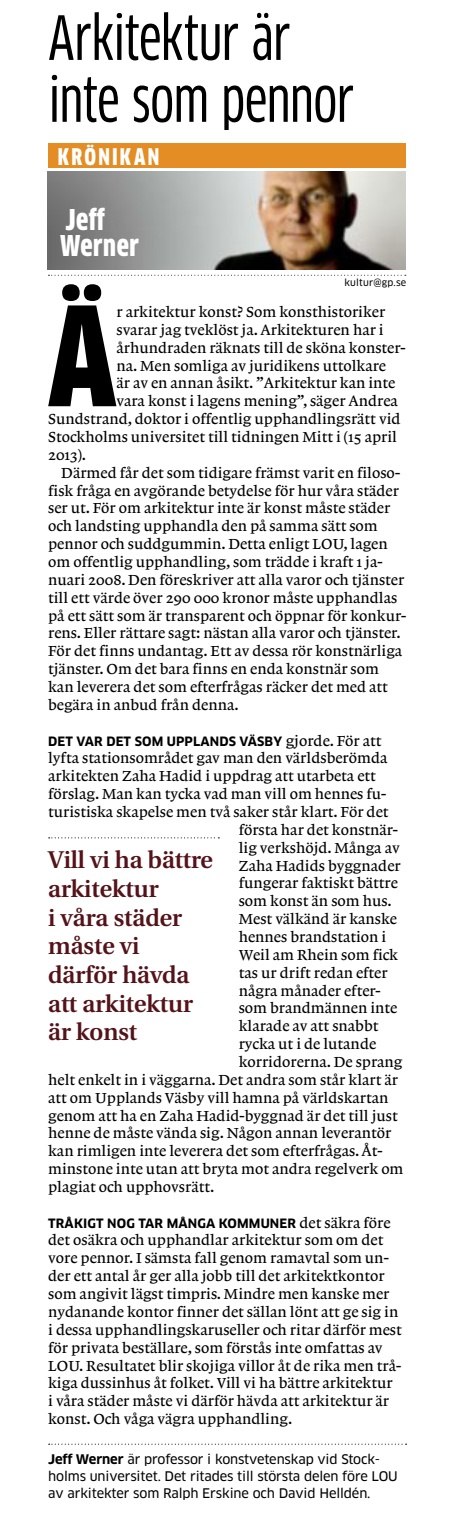
<style>
.page{position:relative;width:450px;height:1524px;background:#fff}
.page>*{position:absolute;margin:0;border:0;box-sizing:border-box;transform-origin:0 0}
.t1{font:900 condensed 134.4px "Clan OT";color:#000}
.t2{font:59.5px/61.9px "Clan OT Cond News";letter-spacing:-.015em;color:#000}
.t3{font:900 condensed 28px/26.2px "Clan OT";color:#fff}
.t4{font:600 24.15px/28.7px "Utopia GP";color:#541319}
.t5{font:900 condensed 22.4px "Clan OT";letter-spacing:.1em;color:#fff}
.t6{font:15.4px/17.8px "Lexicon No 1 A Txt";color:#000}
.t7{font:12.95px/17.2px "Clan OT News";letter-spacing:-.01em;color:#000}
.t8{font:700 12.6px "Clan OT";letter-spacing:.01em;color:#000}
.t9{font:9.45px "Clan OT News";letter-spacing:.02em;color:#000}
.s1{font-family:"Lexicon No 1 A Txt";font-weight:400;font-size:15.4px}
.s2{font-family:"Clan OT";font-weight:700}
</style>
<div class="page">
<svg style="left:49px;top:837px;width:170px;height:1px"></svg>
<svg style="left:49px;top:1443px;width:357px;height:1px"></svg>
<img style="left:48px;top:171px;width:357px;height:98px">
<div style="left:48px;top:143px;width:357px;height:25px;background:#e38d24"></div>
<svg style="left:48px;top:275px;width:357px;height:1px"></svg>
<h2 class="t2" style="left:48px;top:8px;width:307px">Arkitektur är inte som pennor</h2>
<h3 class="t5" style="left:58px;top:144px;width:103px">krönikan</h3>
<h3 class="t3" style="left:60px;top:207px;width:80px">Jeff<br>Werner</h3>
<p class="t9" style="left:344px;top:279px;width:63px">kultur@gp.se</p>
<h1 class="t1" style="left:48px;top:281px;width:70px">Ä</h1>
<p class="t6" style="left:116px;top:304px;width:270px">r arkitektur konst? Som konsthistoriker</p>
<p class="t6" style="left:116px;top:321px;width:268px">svarar jag tveklöst ja. Arkitekturen har i</p>
<p class="t6" style="left:116px;top:339px;width:290px">århundraden räknats till de sköna konster-</p>
<p class="t6" style="left:116px;top:357px;width:271px">na. Men somliga av juridikens uttolkare</p>
<p class="t6" style="left:116px;top:375px;width:280px">är av en annan åsikt. ”Arkitektur kan inte</p>
<p class="t6" style="left:116px;top:393px;width:282px">vara konst i lagens mening”, säger Andrea</p>
<p class="t6" style="left:48px;top:411px;width:353px">Sundstrand, doktor i offentlig upphandlingsrätt vid</p>
<p class="t6" style="left:48px;top:429px;width:350px">Stockholms universitet till tidningen Mitt i (15 april</p>
<p class="t6" style="left:48px;top:446px;width:39px">2013).</p>
<p class="t6" style="left:61px;top:464px;width:340px">Därmed får det som tidigare främst varit en filoso-</p>
<p class="t6" style="left:48px;top:482px;width:352px">fisk fråga en avgörande betydelse för hur våra städer</p>
<p class="t6" style="left:48px;top:500px;width:343px">ser ut. För om arkitektur inte är konst måste städer</p>
<p class="t6" style="left:48px;top:518px;width:330px">och landsting upphandla den på samma sätt som</p>
<p class="t6" style="left:48px;top:536px;width:340px">pennor och suddgummin. Detta enligt LOU, lagen</p>
<p class="t6" style="left:48px;top:554px;width:335px">om offentlig upphandling, som trädde i kraft 1 ja-</p>
<p class="t6" style="left:48px;top:571px;width:357px">nuari 2008. Den föreskriver att alla varor och tjänster</p>
<p class="t6" style="left:48px;top:589px;width:350px">till ett värde över 290 000 kronor måste upphandlas</p>
<p class="t6" style="left:48px;top:607px;width:359px">på ett sätt som är transparent och öppnar för konkur-</p>
<p class="t6" style="left:48px;top:625px;width:353px">rens. Eller rättare sagt: nästan alla varor och tjänster.</p>
<p class="t6" style="left:48px;top:643px;width:355px">För det finns undantag. Ett av dessa rör konstnärliga</p>
<p class="t6" style="left:48px;top:661px;width:332px">tjänster. Om det bara finns en enda konstnär som</p>
<p class="t6" style="left:48px;top:679px;width:341px">kan leverera det som efterfrågas räcker det med att</p>
<p class="t6" style="left:48px;top:696px;width:192px">begära in anbud från denna.</p>
<p class="t8" style="left:48px;top:734px;width:334px">DET VAR DET SOM UPPLANDS VÄSBY <span class="s1">gjorde. För att</span></p>
<p class="t6" style="left:48px;top:750px;width:340px">lyfta stationsområdet gav man den världsberömda</p>
<p class="t6" style="left:48px;top:768px;width:328px">arkitekten Zaha Hadid i uppdrag att utarbeta ett</p>
<p class="t6" style="left:48px;top:786px;width:339px">förslag. Man kan tycka vad man vill om hennes fu-</p>
<p class="t6" style="left:48px;top:803px;width:341px">turistiska skapelse men två saker står klart. För det</p>
<p class="t6" style="left:238px;top:821px;width:160px">första har det konstnär-</p>
<p class="t6" style="left:238px;top:839px;width:162px">lig verkshöjd. Många av</p>
<p class="t6" style="left:238px;top:857px;width:163px">Zaha Hadids byggnader</p>
<p class="t6" style="left:238px;top:875px;width:160px">fungerar faktiskt bättre</p>
<p class="t6" style="left:238px;top:893px;width:154px">som konst än som hus.</p>
<p class="t6" style="left:238px;top:911px;width:160px">Mest välkänd är kanske</p>
<p class="t6" style="left:238px;top:928px;width:149px">hennes brandstation i</p>
<p class="t6" style="left:238px;top:946px;width:161px">Weil am Rhein som fick</p>
<p class="t6" style="left:238px;top:964px;width:150px">tas ur drift redan efter</p>
<p class="t6" style="left:238px;top:982px;width:143px">några månader efter-</p>
<p class="t6" style="left:238px;top:1000px;width:160px">som brandmännen inte</p>
<p class="t6" style="left:238px;top:1018px;width:141px">klarade av att snabbt</p>
<p class="t6" style="left:238px;top:1036px;width:139px">rycka ut i de lutande</p>
<p class="t6" style="left:238px;top:1053px;width:165px">korridorerna. De sprang</p>
<p class="t6" style="left:48px;top:1071px;width:351px">helt enkelt in i väggarna. Det andra som står klart är</p>
<p class="t6" style="left:48px;top:1089px;width:341px">att om Upplands Väsby vill hamna på världskartan</p>
<p class="t6" style="left:48px;top:1107px;width:350px">genom att ha en Zaha Hadid-byggnad är det till just</p>
<p class="t6" style="left:48px;top:1125px;width:344px">henne de måste vända sig. Någon annan leverantör</p>
<p class="t6" style="left:48px;top:1143px;width:335px">kan rimligen inte leverera det som efterfrågas. Åt-</p>
<p class="t6" style="left:48px;top:1161px;width:356px">minstone inte utan att bryta mot andra regelverk om</p>
<p class="t6" style="left:48px;top:1178px;width:167px">plagiat och upphovsrätt.</p>
<p class="t8" style="left:48px;top:1215px;width:343px">TRÅKIGT NOG TAR MÅNGA KOMMUNER <span class="s1">det säkra före</span></p>
<p class="t6" style="left:48px;top:1232px;width:354px">det osäkra och upphandlar arkitektur som om det vore pennor. I sämsta fall genom ramavtal som un&shy;der ett antal år ger alla jobb till det arkitektkontor som angivit lägst timpris. Mindre men kanske mer nydanande kontor finner det sällan lönt att ge sig in i dessa upphandlingskaruseller och ritar därför mest för privata beställare, som förstås inte omfattas av LOU. Resultatet blir skojiga villor åt de rika men trå&shy;kiga dussinhus åt folket. Vill vi ha bättre arkitektur<br>i våra städer måste vi därför hävda att arkitektur är konst. Och våga vägra upphandling.</p>
<h3 class="t4" style="left:48px;top:845px;width:166px">Vill vi ha bättre arkitektur<br>i våra städer måste vi därför hävda att arkitektur är konst</h3>
<p class="t7" style="left:48px;top:1451px;width:350px"><span class="s2">JEFF WERNER</span> är professor i konstvetenskap vid Stock&shy;holms universitet. Det ritades till största delen före LOU av arkitekter som Ralph Erskine och David Helldén.</p>
</div>
